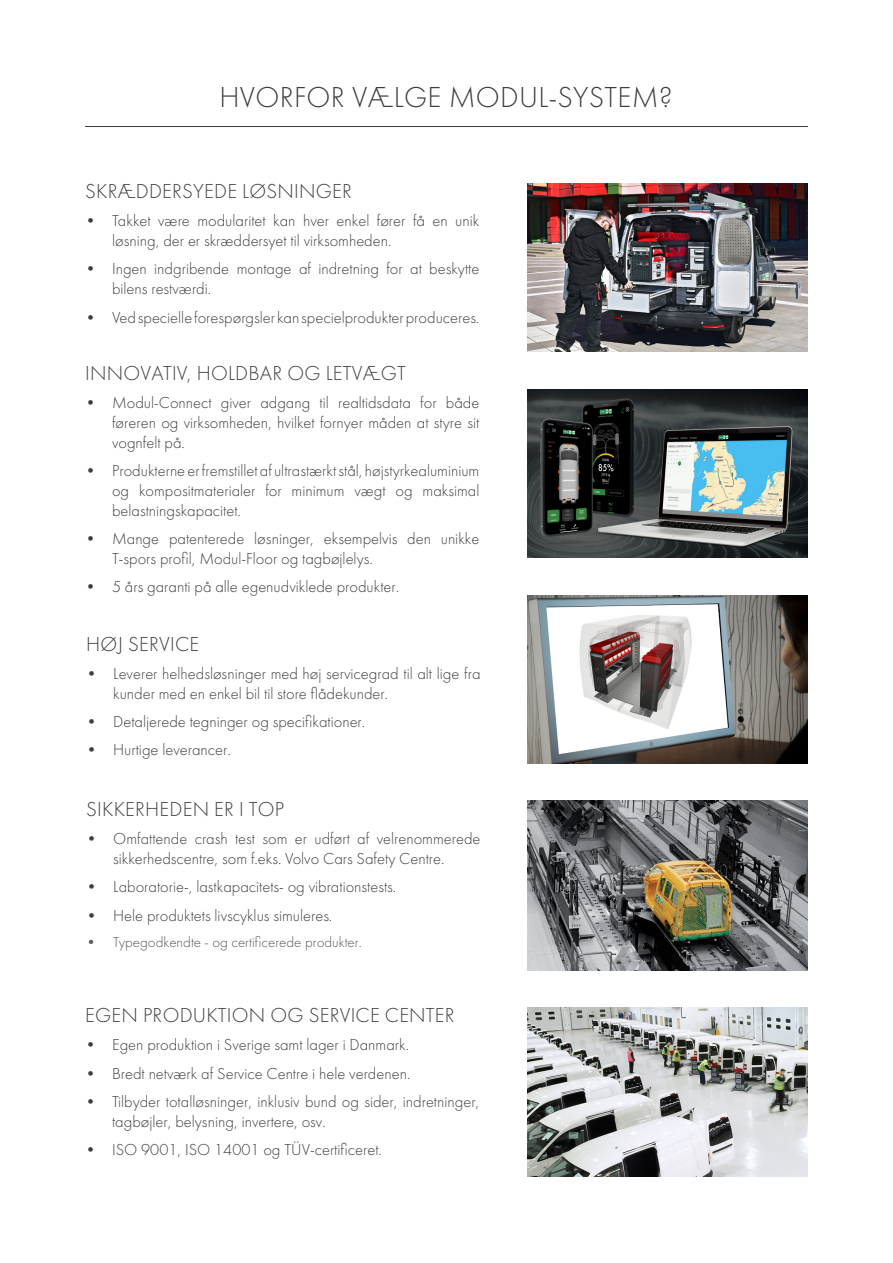
<style>
.page{position:relative;width:893px;height:1263px;background:#fff}
.page>*{position:absolute;margin:0;border:0;box-sizing:border-box;transform-origin:0 0}
.t1{font:300 30px "Futura";letter-spacing:.01em;color:#3e3e3f}
.t2{font:300 21px "Futura";letter-spacing:.01em;color:#3e3e3f}
.t3{font:300 16.5px/19.8px "Futura";color:#3e3e3f}
.t4{font:300 15px "Futura";color:#57585a}
</style>
<div class="page">
<img style="left:528px;top:389px;width:279px;height:169px">
<img style="left:528px;top:595px;width:279px;height:169px">
<img style="left:528px;top:183px;width:279px;height:169px">
<img style="left:528px;top:1007px;width:279px;height:169px">
<img style="left:527px;top:801px;width:281px;height:170px">
<hr style="left:85px;top:126px;width:723px;height:1px;background:#3e3e3f">
<p class="t1" style="left:219px;top:80px;width:455px">HVORFOR VÆLGE MODUL-SYSTEM?</p>
<p class="t2" style="left:85px;top:179px;width:268px">SKRÆDDERSYEDE LØSNINGER</p>
<p class="t3" style="left:112px;top:211px;width:369px;text-indent:-27px">• Takket være modularitet kan hver enkel fører få en unik løsning, der er skræddersyet til virksomheden.</p>
<p class="t3" style="left:112px;top:259px;width:369px;text-indent:-27px">• Ingen indgribende montage af indretning for at beskytte bilens restværdi.</p>
<p class="t3" style="left:85px;top:307px;width:396px">• Ved specielle forespørgsler kan specielprodukter produceres.</p>
<p class="t2" style="left:85px;top:361px;width:322px">INNOVATIV, HOLDBAR OG LETVÆGT</p>
<p class="t3" style="left:112px;top:393px;width:369px;text-align:justify;text-indent:-27px">• Modul-Connect giver adgang til realtidsdata for både føreren og virksomheden, hvilket fornyer måden at styre sit vognfelt på.</p>
<p class="t3" style="left:112px;top:461px;width:369px;text-align:justify;text-indent:-27px">• Produkterne er fremstillet af ultrastærkt stål, højstyrkealuminium og kompositmaterialer for minimum vægt og maksimal belastningskapacitet.</p>
<p class="t3" style="left:112px;top:529px;width:369px;text-indent:-27px">• Mange patenterede løsninger, eksempelvis den unikke<br>T-spors profil, Modul-Floor og tagbøjlelys.</p>
<p class="t3" style="left:85px;top:577px;width:316px">• 5 års garanti på alle egenudviklede produkter.</p>
<p class="t2" style="left:86px;top:632px;width:115px">HØJ SERVICE</p>
<p class="t3" style="left:113px;top:664px;width:369px;text-indent:-27px">• Leverer helhedsløsninger med høj servicegrad til alt lige fra kunder med en enkel bil til store flådekunder.</p>
<p class="t3" style="left:86px;top:712px;width:281px">• Detaljerede tegninger og specifikationer.</p>
<p class="t3" style="left:86px;top:740px;width:146px">• Hurtige leverancer.</p>
<p class="t2" style="left:86px;top:797px;width:200px">SIKKERHEDEN ER I TOP</p>
<p class="t3" style="left:86px;top:829px;width:396px;text-align:center">• Omfattende crash test som er udført af velrenommerede sikkerhedscentre, som f.eks. Volvo Cars Safety Centre.</p>
<p class="t3" style="left:86px;top:877px;width:312px">• Laboratorie-, lastkapacitets- og vibrationstests.</p>
<p class="t3" style="left:86px;top:905px;width:248px">• Hele produktets livscyklus simuleres.</p>
<p class="t4" style="left:86px;top:934px;width:277px">• Typegodkendte - og certificerede produkter.</p>
<p class="t2" style="left:85px;top:1003px;width:371px">EGEN PRODUKTION OG SERVICE CENTER</p>
<p class="t3" style="left:85px;top:1035px;width:325px">• Egen produktion i Sverige samt lager i Danmark.</p>
<p class="t3" style="left:85px;top:1063px;width:327px">• Bredt netværk af Service Centre i hele verdenen.</p>
<p class="t3" style="left:112px;top:1092px;width:369px;text-indent:-27px">• Tilbyder totalløsninger, inklusiv bund og sider, indretninger, tagbøjler, belysning, invertere, osv.</p>
<p class="t3" style="left:85px;top:1140px;width:298px">• ISO 9001, ISO 14001 og TÜV-certificeret.</p>
</div>
